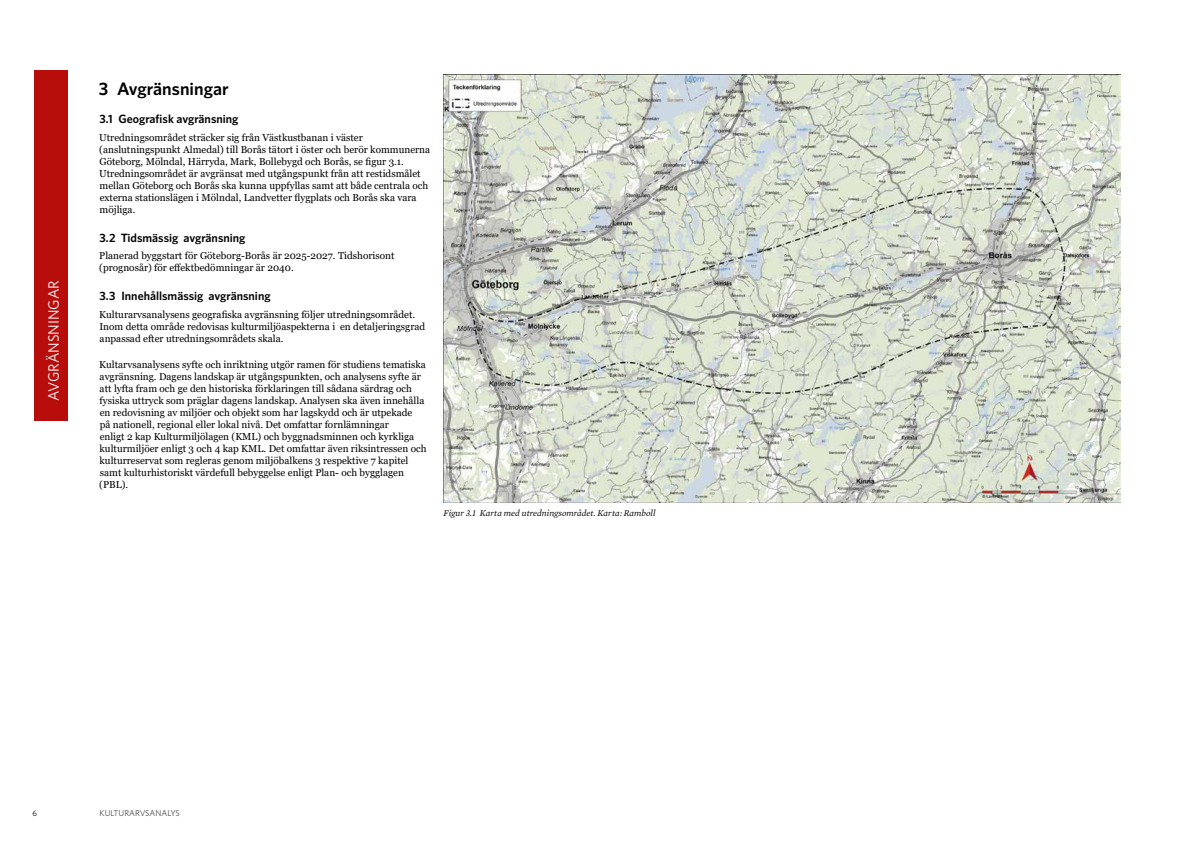
<style>
.page{position:relative;width:1191px;height:842px;background:#fff}
.page>*{position:absolute;margin:0;border:0;box-sizing:border-box;transform-origin:0 0}
.t1{font:600 18px "A Whitney";color:#000}
.t2{font:15px "A Whitney";color:#fff}
.t3{font:600 12px "A Whitney";color:#000}
.t4{font:10px/12px "Georgia";color:#000}
.t5{font:italic 9px "Mercury Text G1";color:#000}
.t6{font:8.5px "A Whitney";color:#4a4a49}
.t7{font:8px "A Whitney";color:#000}
</style>
<div class="page">
<img style="left:443px;top:74px;width:677px;height:429px">
<div style="left:34px;top:71px;width:34px;height:350px;background:#b70e0c"></div>
<h2 class="t2" style="left:45px;top:401px;width:122px;rotate:-90deg">AVGRÄNSNINGAR</h2>
<h2 class="t2" style="left:45px;top:400px;width:101px;rotate:-90deg">KAPITELNAMN</h2>
<h1 class="t1" style="left:99px;top:79px;width:131px">3 Avgränsningar</h1>
<p class="t3" style="left:99px;top:113px;width:140px">3.1 Geografisk avgränsning</p>
<p class="t4" style="left:99px;top:132px;width:332px">Utredningsområdet sträcker sig från Västkustbanan i väster (anslutningspunkt Almedal) till Borås tätort i öster och berör kommunerna Göteborg, Mölndal, Härryda, Mark, Bollebygd och Borås, se figur 3.1.<br>Utredningsområdet är avgränsat med utgångspunkt från att restidsmålet mellan Göteborg och Borås ska kunna uppfyllas samt att både centrala och externa stationslägen i Mölndal, Landvetter flygplats och Borås ska vara möjliga.</p>
<p class="t3" style="left:99px;top:231px;width:147px">3.2 Tidsmässig avgränsning</p>
<p class="t4" style="left:99px;top:250px;width:297px">Planerad byggstart för Göteborg-Borås är 2025-2027. Tidshorisont (prognosår) för effektbedömningar är 2040.</p>
<p class="t3" style="left:99px;top:289px;width:173px">3.3 Innehållsmässig avgränsning</p>
<p class="t4" style="left:99px;top:308px;width:327px">Kulturarvsanalysens geografiska avgränsning följer utredningsområdet.<br>Inom detta område redovisas kulturmiljöaspekterna i en detaljeringsgrad anpassad efter utredningsområdets skala.</p>
<p class="t4" style="left:99px;top:359px;width:329px">Kultarvsanalysens syfte och inriktning utgör ramen för studiens tematiska avgränsning. Dagens landskap är utgångspunkten, och analysens syfte är att lyfta fram och ge den historiska förklaringen till sådana särdrag och fysiska uttryck som präglar dagens landskap. Analysen ska även innehålla en redovisning av miljöer och objekt som har lagskydd och är utpekade<br>på nationell, regional eller lokal nivå. Det omfattar fornlämningar<br>enligt 2 kap Kulturmiljölagen (KML) och byggnadsminnen och kyrkliga kulturmiljöer enligt 3 och 4 kap KML. Det omfattar även riksintressen och kulturreservat som regleras genom miljöbalkens 3 respektive 7 kapitel samt kulturhistoriskt värdefull bebyggelse enligt Plan- och bygglagen (PBL).</p>
<p class="t5" style="left:443px;top:506px;width:213px">Figur 3.1 Karta med utredningsområdet. Karta: Ramboll</p>
<p class="t7" style="left:33px;top:809px;width:6px">6</p>
<p class="t6" style="left:100px;top:808px;width:82px">KULTURARVSANALYS</p>
</div>
